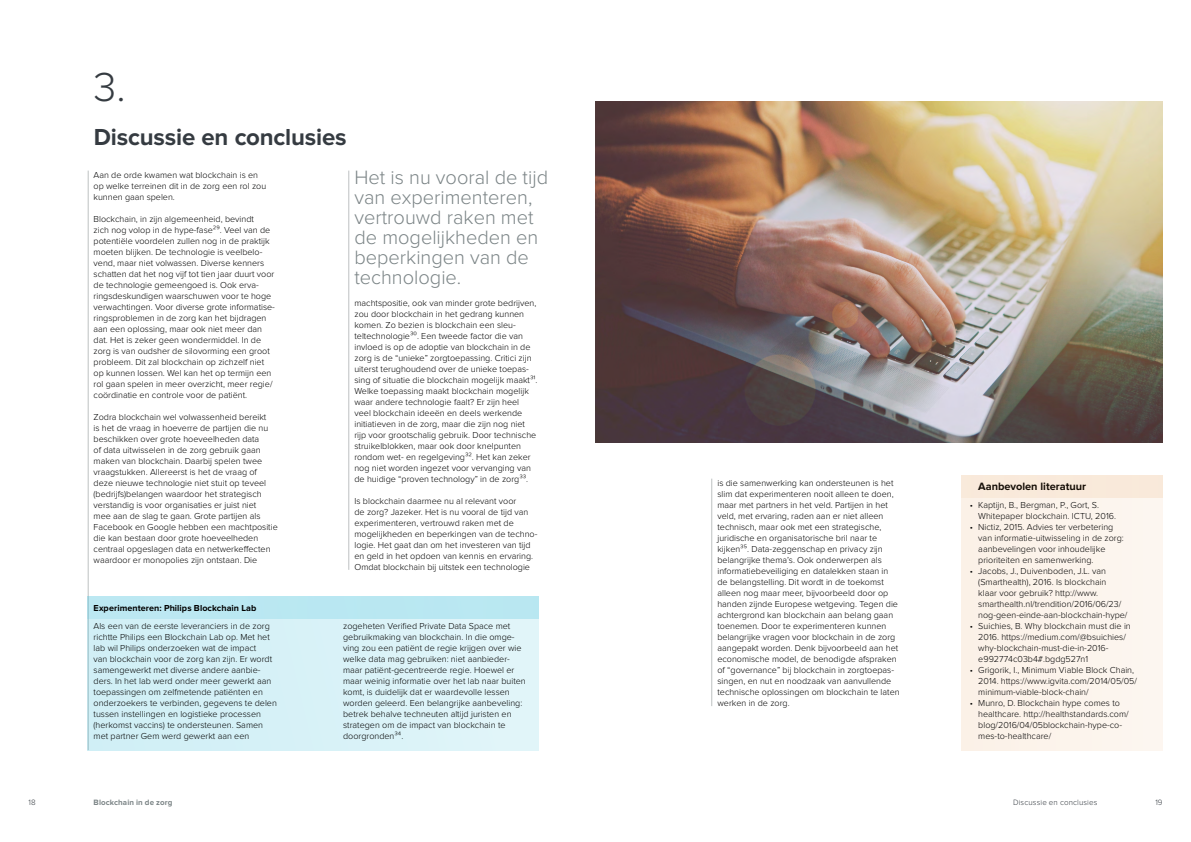
<style>
.page{position:relative;width:1191px;height:842px;background:#fff}
.page>*{position:absolute;margin:0;border:0;box-sizing:border-box;transform-origin:0 0}
.t1{font:300 42px "Proxima Nova";color:#353b41}
.t2{font:700 24px "Proxima Nova";letter-spacing:-.005em;color:#353b41}
.t3{font:300 20px/20px "Proxima Nova";color:#7b8486}
.t4{font:700 11px "Proxima Nova";color:#000}
.t5{font:300 9px/11px "Proxima Nova";color:#000}
.t6{font:300 9px/11px "Proxima Nova";color:#010202}
.t7{font:700 9px "Proxima Nova";letter-spacing:.005em;color:#000}
.t8{font:300 8px "Proxima Nova";letter-spacing:.015em;color:#353b41}
.t9{font:700 8px "Proxima Nova";letter-spacing:.01em;color:#7b8486}
</style>
<div class="page">
<hr style="left:88px;top:171px;width:1px;height:579px;background:#bdc1c2">
<hr style="left:348px;top:171px;width:1px;height:399px;background:#bdc1c2">
<div style="left:88px;top:596px;width:451px;height:154px;background:#d8f2f7"></div>
<div style="left:88px;top:596px;width:451px;height:22px;background:#bae8f2"></div>
<hr style="left:711px;top:479px;width:1px;height:227px;background:#bdc1c2">
<div style="left:961px;top:475px;width:201px;height:275px;background:#fcf4ec"></div>
<div style="left:961px;top:475px;width:201px;height:22px;background:#f9e9da"></div>
<img style="left:595px;top:101px;width:567px;height:341px">
<h1 class="t1" style="left:94px;top:68px;width:33px">3.</h1>
<h2 class="t2" style="left:94px;top:123px;width:254px">Discussie en conclusies</h2>
<p class="t6" style="left:94px;top:170px;width:174px">Aan de orde kwamen wat blockchain is en op welke terreinen dit in de zorg een rol zou kunnen gaan spelen.</p>
<p class="t6" style="left:94px;top:214px;width:183px">Blockchain, in zijn algemeenheid, bevindt<br>zich nog volop in de hype-fase²⁹. Veel van de potentiële voordelen zullen nog in de praktijk moeten blijken. De technologie is veelbelo&shy;vend, maar niet volwassen. Diverse kenners schatten dat het nog vijf tot tien jaar duurt voor de technologie gemeengoed is. Ook erva&shy;ringsdeskundigen waarschuwen voor te hoge verwachtingen. Voor diverse grote informatise&shy;ringsproblemen in de zorg kan het bijdragen aan een oplossing, maar ook niet meer dan dat. Het is zeker geen wondermiddel. In de zorg is van oudsher de silovorming een groot probleem. Dit zal blockchain op zichzelf niet op kunnen lossen. Wel kan het op termijn een rol gaan spelen in meer overzicht, meer regie/ coördinatie en controle voor de patiënt.</p>
<p class="t6" style="left:94px;top:412px;width:176px">Zodra blockchain wel volwassenheid bereikt is het de vraag in hoeverre de partijen die nu beschikken over grote hoeveelheden data of data uitwisselen in de zorg gebruik gaan maken van blockchain. Daarbij spelen twee</p>
<p class="t5" style="left:94px;top:467px;width:186px">vraagstukken. Allereerst is het de vraag of deze nieuwe technologie niet stuit op teveel (bedrijfs)belangen waardoor het strategisch verstandig is voor organisaties er juist niet<br>mee aan de slag te gaan. Grote partijen als Facebook en Google hebben een machtpositie die kan bestaan door grote hoeveelheden centraal opgeslagen data en netwerkeffecten waardoor er monopolies zijn ontstaan. Die</p>
<h3 class="t3" style="left:354px;top:168px;width:195px">Het is nu vooral de tijd van experimenteren, vertrouwd raken met de mogelijkheden en beperkingen van de technologie.</h3>
<p class="t5" style="left:354px;top:298px;width:184px">machtspositie, ook van minder grote bedrijven, zou door blockchain in het gedrang kunnen komen. Zo bezien is blockchain een sleu&shy;teltechnologie³⁰. Een tweede factor die van invloed is op de adoptie van blockchain in de zorg is de “unieke” zorgtoepassing. Critici zijn uiterst terughoudend over de unieke toepas&shy;sing of situatie die blockchain mogelijk maakt³¹.<br>Welke toepassing maakt blockchain mogelijk waar andere technologie faalt? Er zijn heel veel blockchain ideeën en deels werkende initiatieven in de zorg, maar die zijn nog niet rijp voor grootschalig gebruik. Door technische struikelblokken, maar ook door knelpunten rondom wet- en regelgeving³². Het kan zeker nog niet worden ingezet voor vervanging van de huidige “proven technology” in de zorg³³.</p>
<p class="t5" style="left:354px;top:496px;width:184px">Is blockchain daarmee nu al relevant voor<br>de zorg? Jazeker. Het is nu vooral de tijd van experimenteren, vertrouwd raken met de mogelijkheden en beperkingen van de techno&shy;logie. Het gaat dan om het investeren van tijd en geld in het opdoen van kennis en ervaring.<br>Omdat blockchain bij uitstek een technologie</p>
<p class="t7" style="left:94px;top:602px;width:164px">Experimenteren: Philips Blockchain Lab</p>
<p class="t5" style="left:94px;top:621px;width:185px">Als een van de eerste leveranciers in de zorg richtte Philips een Blockchain Lab op. Met het lab wil Philips onderzoeken wat de impact<br>van blockchain voor de zorg kan zijn. Er wordt samengewerkt met diverse andere aanbie&shy;ders. In het lab werd onder meer gewerkt aan toepassingen om zelfmetende patiënten en onderzoekers te verbinden, gegevens te delen tussen instellingen en logistieke processen (herkomst vaccins) te ondersteunen. Samen met partner Gem werd gewerkt aan een</p>
<p class="t5" style="left:343px;top:621px;width:184px">zogeheten Verified Private Data Space met gebruikmaking van blockchain. In die omge&shy;ving zou een patiënt de regie krijgen over wie welke data mag gebruiken: niet aanbieder&shy;maar patiënt-gecentreerde regie. Hoewel er maar weinig informatie over het lab naar buiten komt, is duidelijk dat er waardevolle lessen worden geleerd. Een belangrijke aanbeveling: betrek behalve techneuten altijd juristen en strategen om de impact van blockchain te doorgronden³⁴.</p>
<p class="t5" style="left:717px;top:478px;width:184px">is die samenwerking kan ondersteunen is het slim dat experimenteren nooit alleen te doen, maar met partners in het veld. Partijen in het veld, met ervaring, raden aan er niet alleen technisch, maar ook met een strategische, juridische en organisatorische bril naar te kijken³⁵. Data-zeggenschap en privacy zijn belangrijke thema’s. Ook onderwerpen als informatiebeveiliging en datalekken staan in de belangstelling. Dit wordt in de toekomst alleen nog maar meer, bijvoorbeeld door op handen zijnde Europese wetgeving. Tegen die achtergrond kan blockchain aan belang gaan toenemen. Door te experimenteren kunnen belangrijke vragen voor blockchain in de zorg aangepakt worden. Denk bijvoorbeeld aan het economische model, de benodigde afspraken of “governance” bij blockchain in zorgtoepas&shy;singen, en nut en noodzaak van aanvullende technische oplossingen om blockchain te laten werken in de zorg.</p>
<p class="t4" style="left:978px;top:480px;width:109px">Aanbevolen literatuur</p>
<p class="t5" style="left:978px;top:500px;width:139px;text-indent:-9px">• Kaptijn, B., Bergman, P., Gort, S.<br>Whitepaper blockchain. ICTU, 2016.</p>
<p class="t5" style="left:978px;top:522px;width:147px;text-indent:-9px">• Nictiz, 2015. Advies ter verbetering van informatie-uitwisseling in de zorg: aanbevelingen voor inhoudelijke prioriteiten en samenwerking.</p>
<p class="t5" style="left:978px;top:566px;width:151px;text-indent:-9px">• Jacobs, J., Duivenboden, J.L. van (Smarthealth), 2016. Is blockchain<br>klaar voor gebruik? http://www. smarthealth.nl/trendition/2016/06/23/ nog-geen-einde-aan-blockchain-hype/</p>
<p class="t5" style="left:978px;top:621px;width:154px;text-indent:-9px">• Suichies, B. Why blockchain must die in 2016. https://medium.com/@bsuichies/ why-blockchain-must-die-in-2016- e992774c03b4#.bgdg527n1</p>
<p class="t5" style="left:978px;top:665px;width:160px;text-indent:-9px">• Grigorik, I., Minimum Viable Block Chain,<br>2014. https://www.igvita.com/2014/05/05/ minimum-viable-block-chain/</p>
<p class="t5" style="left:978px;top:698px;width:152px;text-indent:-9px">• Munro, D. Blockchain hype comes to healthcare. http://healthstandards.com/ blog/2016/04/05blockchain-hype-co&shy;mes-to-healthcare/</p>
<p class="t8" style="left:28px;top:799px;width:9px">18</p>
<p class="t9" style="left:94px;top:798px;width:80px">Blockchain in de zorg</p>
<p class="t8" style="left:1155px;top:799px;width:9px">19</p>
<p class="t8" style="left:1013px;top:799px;width:86px">Discussie en conclusies</p>
</div>
